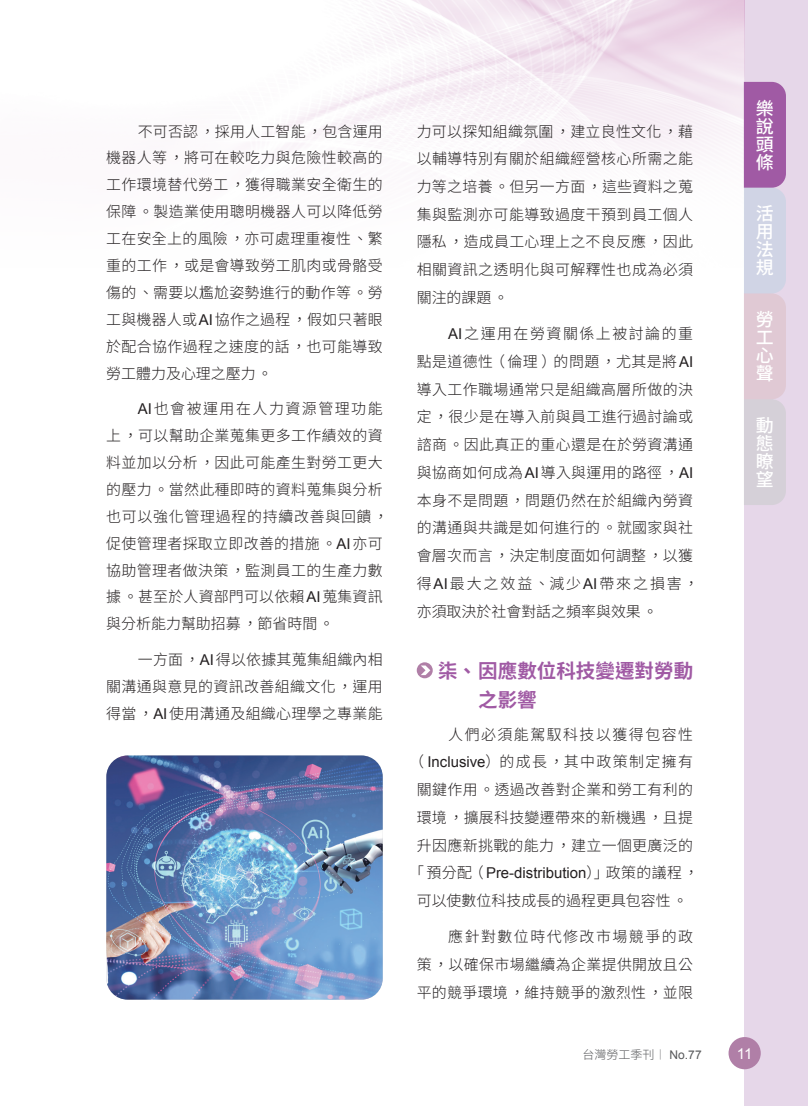
<style>
.page{position:relative;width:808px;height:1106px;background:#fff}
.page>*{position:absolute;margin:0;border:0;box-sizing:border-box;transform-origin:0 0}
.壹{font:700 19.5px/29.2px "Noto Sans CJ Ktc";color:#a05aa4}
.t1{font:500 18px/18px "Noto Sans CJ Ktc";color:#fff;text-align:justify}
.內文{font:300 15px/26.8px "Noto Sans CJ Ktc";letter-spacing:.025em;color:#231f20;text-align:justify}
.內文-2{font:15px "Arial";color:#231f20}
.內文-3{font:300 15px "Noto Sans CJ Ktc";letter-spacing:.09em;color:#231f20}
.內文-4{font:300 15px "Noto Sans CJ Ktc";color:#231f20}
.內文-5{font:300 15px "Noto Sans CJ Ktc";letter-spacing:.1em;color:#231f20}
.t2{font:15px "Arial";color:#fff}
.t3{font:300 12px "Noto Sans CJ Ktc";color:#57585a}
.s1{font-family:"Arial";font-weight:400}
.s2{font-family:"Noto Sans CJ Ktc";font-weight:300}
.s3{font-family:"Adobe Ming Std"}
</style>
<div class="page">
<div style="left:744px;top:0;width:64px;height:1106px;background:#e6d7e9"></div>
<img style="left:269px;top:0;width:475px;height:188px">
<svg style="left:744px;top:82px;width:42px;height:423px;background:#c9b2cd"></svg>
<div style="left:728px;top:1037px;width:33px;height:32px;background:#b07fa7;border-radius:50%"></div>
<svg style="left:417px;top:662px;width:16px;height:16px"></svg>
<svg style="left:421px;top:665px;width:9px;height:10px"></svg>
<img style="left:106px;top:755px;width:277px;height:244px">
<p class="內文" style="left:106px;top:118px;width:278px;text-indent:32px">不可否認，採用人工智能，包含運用機器人等，將可在較吃力與危險性較高的工作環境替代勞工，獲得職業安全衛生的保障。製造業使用聰明機器人可以降低勞工在安全上的風險，亦可處理重複性、繁重的工作，或是會導致勞工肌肉或骨骼受傷的、需要以尷尬姿勢進行的動作等。勞工與機器人或<span class="s1">AI</span>協作之過程，假如只著眼於配合協作過程之速度的話，也可能導致勞工體力及心理之壓力。</p>
<p class="內文" style="left:106px;top:395px;width:284px;text-align:left;text-indent:32px"><span class="s1">AI</span>也會被運用在人力資源管理功能上，可以幫助企業蒐集更多工作績效的資料並加以分析，因此可能產生對勞工更大的壓力。當然此種即時的資料蒐集與分析也可以強化管理過程的持續改善與回饋，促使管理者採取立即改善的措施。<span class="s1">AI</span>亦可協助管理者做決策，監測員工的生產力數據。甚至於人資部門可以依賴<span class="s1">AI</span>蒐集資訊與分析能力幫助招募，節省時間。</p>
<p class="內文" style="left:106px;top:646px;width:278px;text-indent:32px">一方面，<span class="s1">AI</span>得以依據其蒐集組織內相關溝通與意見的資訊改善組織文化，運用得當，<span class="s1">AI</span>使用溝通及組織心理學之專業能</p>
<p class="內文" style="left:417px;top:117px;width:278px;line-height:27.8px">力可以探知組織氛圍，建立良性文化，藉以輔導特別有關於組織經營核心所需之能力等之培養。但另一方面，這些資料之蒐集與監測亦可能導致過度干預到員工個人隱私，造成員工心理上之不良反應，因此相關資訊之透明化與可解釋性也成為必須關注的課題。</p>
<p class="內文" style="left:417px;top:320px;width:283px;line-height:27.8px;text-align:left;text-indent:32px"><span class="s1">AI</span>之運用在勞資關係上被討論的重點是道德性（倫理）的問題，尤其是將<span class="s1">AI</span>導入工作職場通常只是組織高層所做的決定，很少是在導入前與員工進行過討論或諮商。因此真正的重心還是在於勞資溝通與協商如何成為<span class="s1">AI</span>導入與運用的路徑，<span class="s1">AI</span>本身不是問題，問題仍然在於組織內勞資的溝通與共識是如何進行的。就國家與社會層次而言，決定制度面如何調整，以獲得<span class="s1">AI</span>最大之效益、減少<span class="s1">AI</span>帶來之損害，亦須取決於社會對話之頻率與效果。</p>
<p class="壹" style="left:478px;top:657px;width:216px;text-indent:-40px">柒、因應數位科技變遷對勞動之影響</p>
<p class="內文-5" style="left:448px;top:725px;width:246px">人們必須能駕馭科技以獲得包容性</p>
<p class="內文-3" style="left:409px;top:753px;width:285px">（ <span class="s1">Inclusive</span>）的成長，其中政策制定擁有</p>
<p class="內文" style="left:417px;top:776px;width:278px">關鍵作用。透過改善對企業和勞工有利的</p>
<p class="內文" style="left:417px;top:804px;width:278px">環境，擴展科技變遷帶來的新機遇，且提</p>
<p class="內文" style="left:417px;top:832px;width:278px">升因應新挑戰的能力，建立一個更廣泛的</p>
<p class="內文-2" style="left:409px;top:863px;width:291px"><span class="s2">「預分配（</span>Pre-distribution<span class="s2">）」政策的議程，</span></p>
<p class="內文-4" style="left:417px;top:892px;width:272px">可以使數位科技成長的過程更具包容性。</p>
<p class="內文" style="left:417px;top:923px;width:278px;line-height:27.8px;text-indent:32px">應針對數位時代修改市場競爭的政策，以確保市場繼續為企業提供開放且公平的競爭環境，維持競爭的激烈性，並限</p>
<p class="t1" style="left:756px;top:99px;width:19px">樂說頭條</p>
<p class="t1" style="left:756px;top:205px;width:19px">活用法規</p>
<p class="t1" style="left:756px;top:311px;width:19px">勞工心聲</p>
<p class="t1" style="left:756px;top:417px;width:19px">動態瞭望</p>
<p class="t3" style="left:583px;top:1047px;width:121px">台灣勞工季刊<span class="s3">｜</span> <span class="s1">No.77</span></p>
<p class="t2" style="left:737px;top:1043px;width:17px">11</p>
</div>
